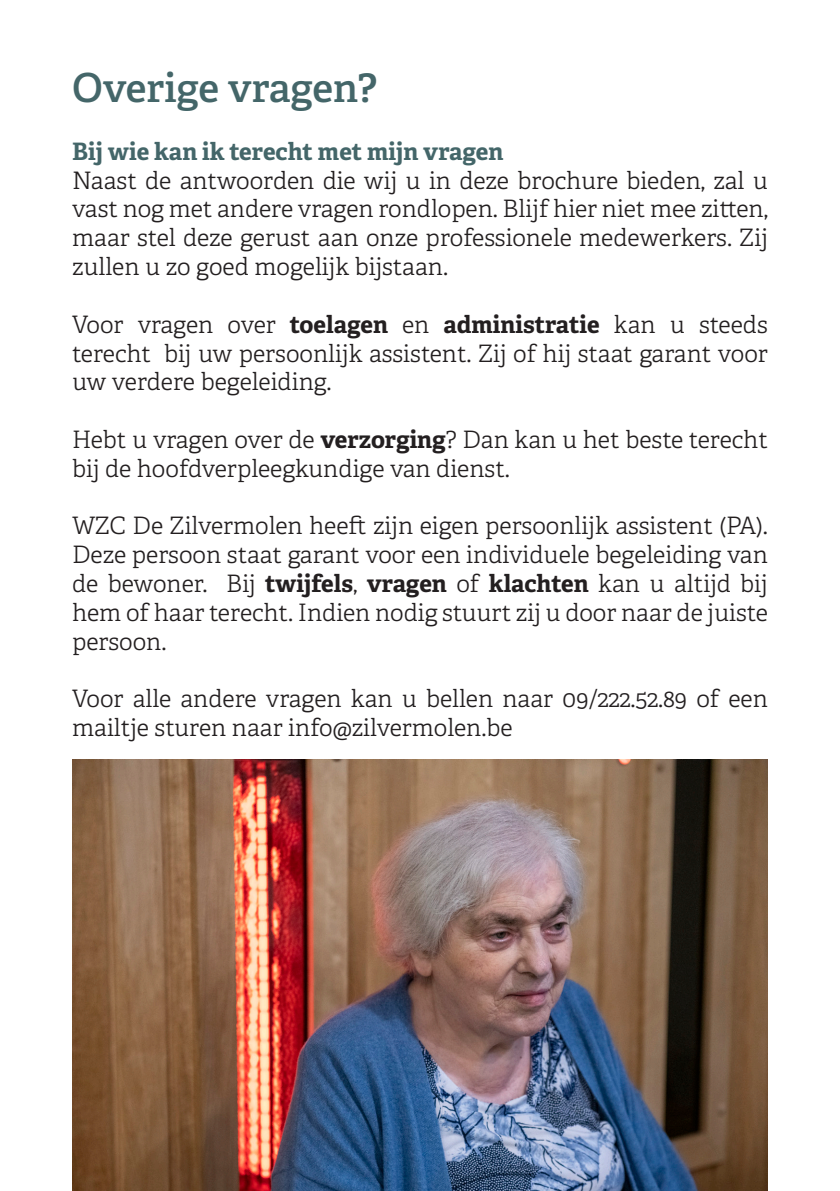
<style>
.page{position:relative;width:840px;height:1191px;background:#fff}
.page>*{position:absolute;margin:0;border:0;box-sizing:border-box;transform-origin:0 0}
.Hoofdtitel{font:600 40px "Adelle";letter-spacing:-.005em;color:#446669}
.body{font:300 24px/28.8px "Adelle";color:#231f20;text-align:justify}
.Tussentitel{font:700 24px "Adelle";color:#446669}
.s1{font-weight:700}
</style>
<div class="page">
<img style="left:72px;top:760px;width:695px;height:431px">
<p class="Hoofdtitel" style="left:72px;top:63px;width:306px">Overige vragen?</p>
<p class="Tussentitel" style="left:72px;top:136px;width:432px">Bij wie kan ik terecht met mijn vragen</p>
<p class="body" style="left:72px;top:166px;width:697px">Naast de antwoorden die wij u in deze brochure bieden, zal u vast nog met andere vragen rondlopen. Blijf hier niet mee zitten, maar stel deze gerust aan onze professionele medewerkers. Zij zullen u zo goed mogelijk bijstaan.</p>
<p class="body" style="left:72px;top:310px;width:697px">Voor vragen over <span class="s1">toelagen</span> en <span class="s1">administratie</span> kan u steeds terecht bij uw persoonlijk assistent. Zij of hij staat garant voor uw verdere begeleiding.</p>
<p class="body" style="left:72px;top:425px;width:697px">Hebt u vragen over de <span class="s1">verzorging</span>? Dan kan u het beste terecht bij de hoofdverpleegkundige van dienst.</p>
<p class="body" style="left:72px;top:512px;width:697px">WZC De Zilvermolen heeft zijn eigen persoonlijk assistent (PA).<br>Deze persoon staat garant voor een individuele begeleiding van de bewoner. Bij <span class="s1">twijfels</span>, <span class="s1">vragen</span> of <span class="s1">klachten</span> kan u altijd bij hem of haar terecht. Indien nodig stuurt zij u door naar de juiste persoon.</p>
<p class="body" style="left:72px;top:685px;width:697px">Voor alle andere vragen kan u bellen naar 09/222.52.89 of een mailtje sturen naar info@zilvermolen.be</p>
</div>
